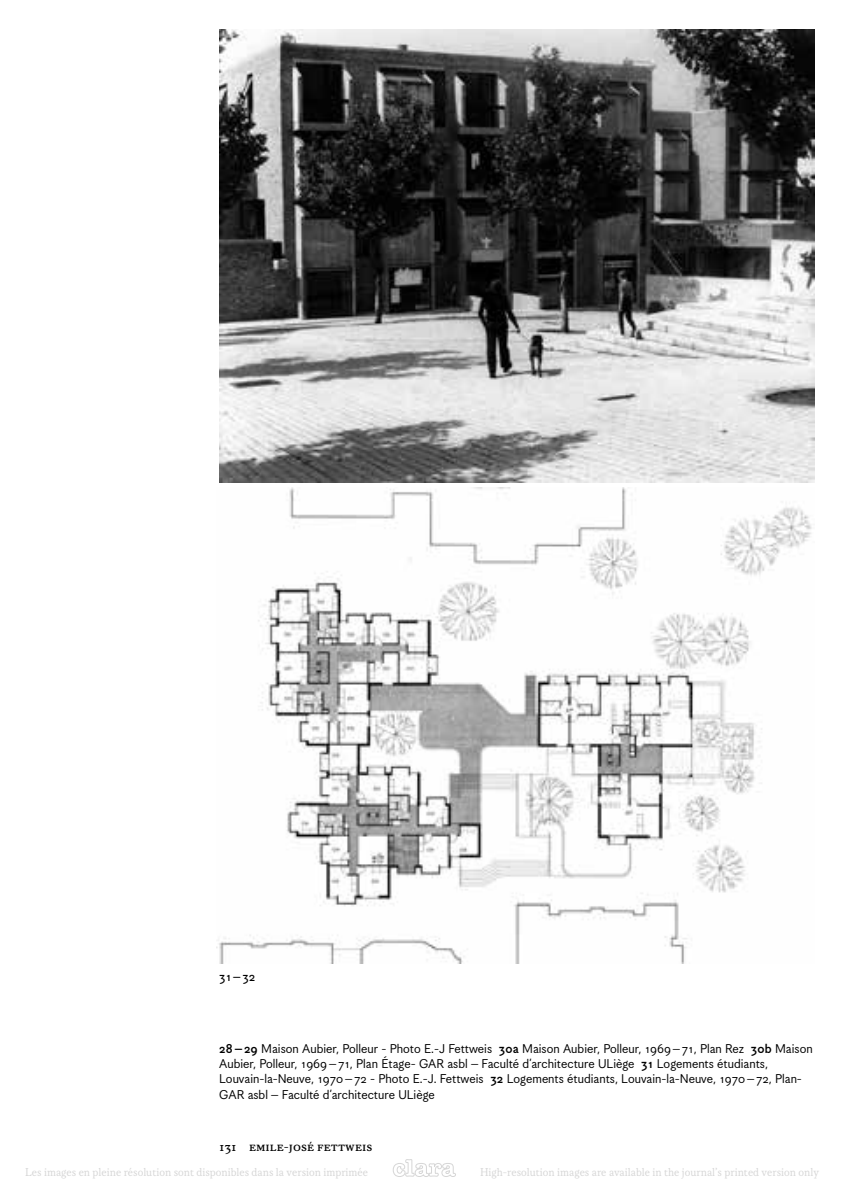
<style>
.page{position:relative;width:844px;height:1191px;background:#fff}
.page>*{position:absolute;margin:0;border:0;box-sizing:border-box;transform-origin:0 0}
.t1{font:14px/15.4px "Korpus Grotesk B";color:#000}
.t2{font:14px "Korpus B";color:#000}
.t3{font:14px "Korpus Grotesk C";color:#000}
.t4{font:12.25px "Korpus A";color:#d6d6d6}
.s1{font-family:"Korpus Grotesk D"}
</style>
<div class="page">
<img style="left:217px;top:487px;width:595px;height:477px">
<img style="left:219px;top:30px;width:595px;height:452px">
<svg style="left:393px;top:1159px;width:62px;height:17px"></svg>
<p class="t3" style="left:219px;top:968px;width:38px">31–32</p>
<p class="t1" style="left:219px;top:1040px;width:594px"><span class="s1">28–29</span> Maison Aubier, Polleur - Photo E.-J Fettweis <span class="s1">30a</span> Maison Aubier, Polleur, 1969–71, Plan Rez <span class="s1">30b</span> Maison Aubier, Polleur, 1969–71, Plan Étage- GAR asbl – Faculté d’architecture ULiège <span class="s1">31</span> Logements étudiants, Louvain-la-Neuve, 1970–72 - Photo E.-J. Fettweis <span class="s1">32</span> Logements étudiants, Louvain-la-Neuve, 1970–72, Plan-GAR asbl – Faculté d’architecture ULiège</p>
<p class="t2" style="left:219px;top:1138px;width:28px">131 Em</p>
<p class="t2" style="left:265px;top:1138px;width:108px">ile-José Fettweis</p>
<p class="t4" style="left:25px;top:1165px;width:344px">Les images en pleine résolution sont disponibles dans la version imprimée</p>
<p class="t4" style="left:480px;top:1165px;width:340px">High-resolution images are available in the journal’s printed version only</p>
</div>
